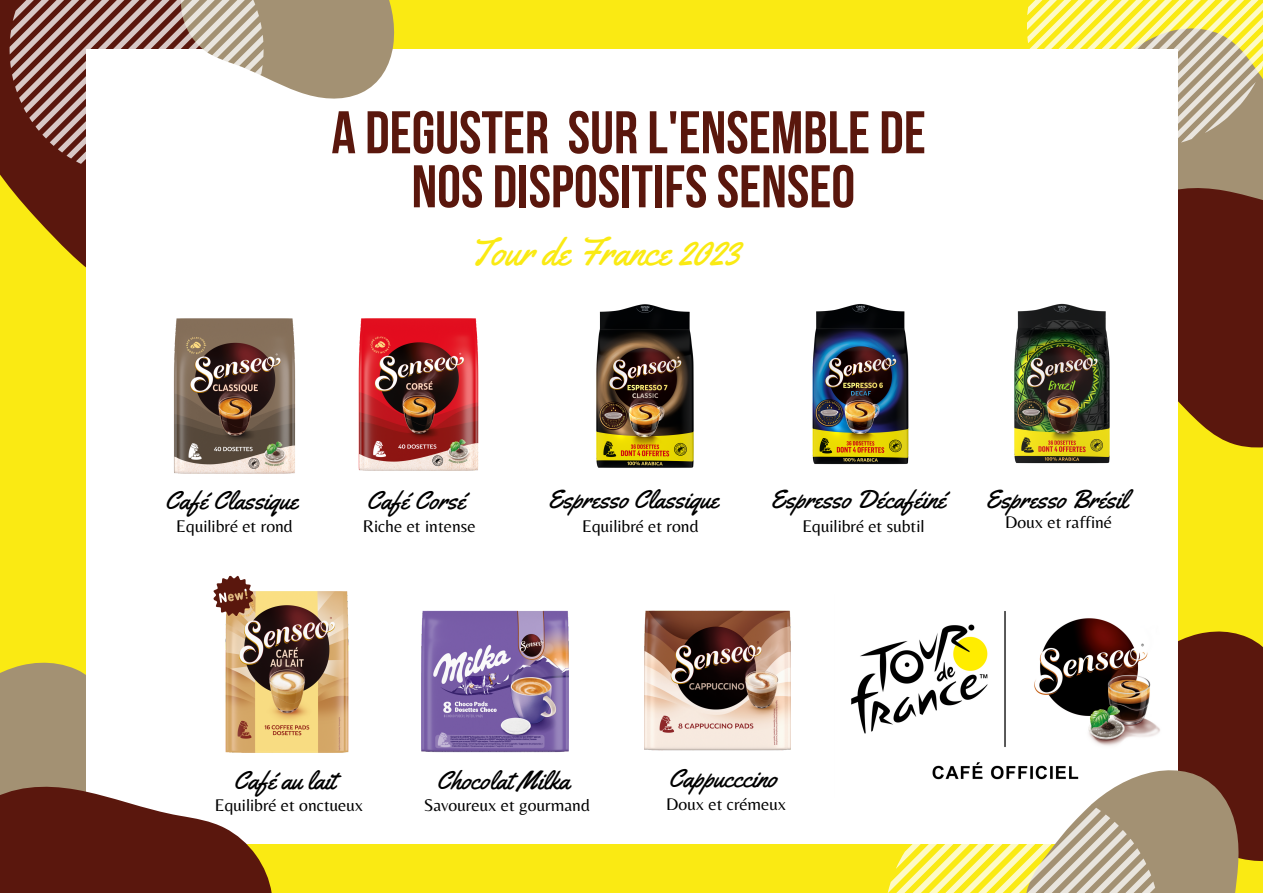
<style>
.page{position:relative;width:1263px;height:893px;background:#faea13}
.page>*{position:absolute;margin:0;border:0;box-sizing:border-box;transform-origin:0 0}
.t1{font:700 60px "Bebas Neue";color:#5a170d}
.t2{font:38.55px "Yellowtail";color:#faea13}
.t3{font:25.8px "Yellowtail";color:#000}
.t4{font:17.55px "Belleza";color:#000}
</style>
<div class="page">
<svg style="left:0;top:0;width:86px;height:268px;fill:#5a170d"></svg>
<svg style="left:1177px;top:147px;width:86px;height:301px"></svg>
<svg style="left:1027px;top:0;width:236px;height:147px"></svg>
<div style="left:86px;top:50px;width:1091px;height:793px;background:#fff"></div>
<svg style="left:10px;top:0;width:386px;height:177px"></svg>
<svg style="left:0;top:662px;width:274px;height:231px"></svg>
<img style="left:851px;top:611px;width:271px;height:169px">
<svg style="left:1024px;top:631px;width:239px;height:262px"></svg>
<svg style="left:884px;top:786px;width:276px;height:107px"></svg>
<img style="left:596px;top:304px;width:98px;height:164px">
<img style="left:812px;top:303px;width:97px;height:162px">
<img style="left:1014px;top:303px;width:96px;height:161px">
<img style="left:644px;top:610px;width:147px;height:141px">
<img style="left:195px;top:591px;width:154px;height:172px">
<img style="left:421px;top:610px;width:148px;height:143px">
<img style="left:358px;top:318px;width:121px;height:153px">
<svg style="left:210px;top:575px;width:46px;height:44px"></svg>
<img style="left:173px;top:318px;width:123px;height:156px">
<p class="t1" style="left:331px;top:108px;width:596px">A DEGUSTER SUR L'ENSEMBLE DE</p>
<p class="t1" style="left:411px;top:162px;width:445px">NOS DISPOSITIFSSENSEO</p>
<p class="t2" style="left:469px;top:228px;width:272px">Tour de France 2023</p>
<p class="t3" style="left:165px;top:484px;width:135px">Café Classique</p>
<p class="t3" style="left:366px;top:484px;width:100px">Café Corsé</p>
<p class="t4" style="left:176px;top:515px;width:118px">Equilibré et rond</p>
<p class="t4" style="left:363px;top:515px;width:114px">Riche et intense</p>
<p class="t3" style="left:547px;top:483px;width:173px">Espresso Classique</p>
<p class="t3" style="left:770px;top:483px;width:177px">Espresso Décaféiné</p>
<p class="t3" style="left:985px;top:483px;width:144px">Espresso Brésil</p>
<p class="t4" style="left:582px;top:515px;width:118px">Equilibré et rond</p>
<p class="t4" style="left:802px;top:515px;width:124px">Equilibré et subtil</p>
<p class="t4" style="left:1005px;top:512px;width:108px">Doux et raffiné</p>
<p class="t3" style="left:233px;top:764px;width:104px">Café au lait</p>
<p class="t3" style="left:437px;top:764px;width:135px">Chocolat Milka</p>
<p class="t4" style="left:215px;top:794px;width:150px">Equilibré et onctueux</p>
<p class="t4" style="left:424px;top:794px;width:168px">Savoureux et gourmand</p>
<p class="t3" style="left:668px;top:762px;width:110px">Cappucccino</p>
<p class="t4" style="left:666px;top:793px;width:122px">Doux et crémeux</p>
</div>
